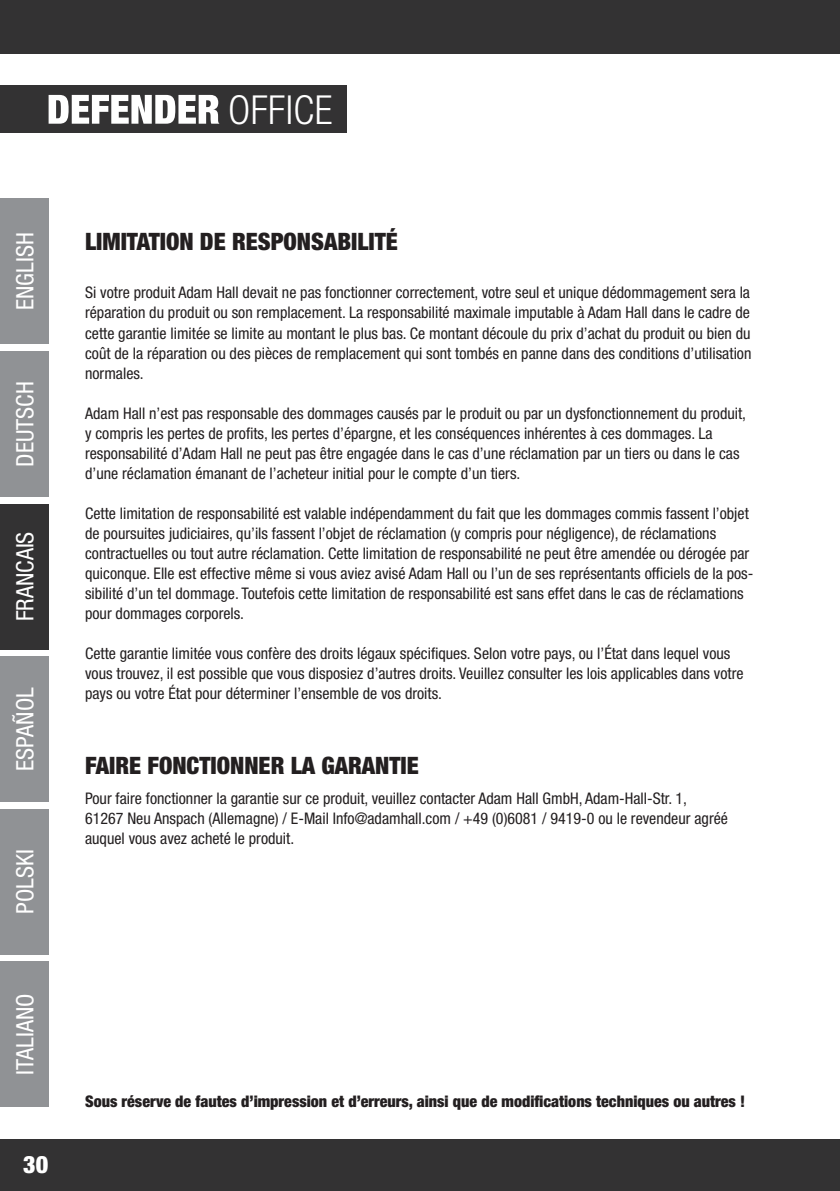
<style>
.page{position:relative;width:840px;height:1191px;background:#fff}
.page>*{position:absolute;margin:0;border:0;box-sizing:border-box;transform-origin:0 0}
.t1{font:300 condensed 40px "Helvetica Neue LT Pro";letter-spacing:.01em;color:#fff}
.t2{font:900 condensed 24px "Helvetica Neue LT Pro";color:#231f20}
.t3{font:condensed 24px "Helvetica Neue LT Std";color:#fff}
.t4{font:900 condensed 24px "Helvetica Neue LT Std";color:#fff}
.t5{font:condensed 16px/20px "Helvetica Neue LT Std";color:#231f20}
.t6{font:900 condensed 16px "Helvetica Neue LT Pro";color:#231f20}
</style>
<div class="page">
<div style="left:0;top:1138px;width:839px;height:53px;background:#333233"></div>
<div style="left:0;top:0;width:839px;height:54px;background:#333233"></div>
<div style="left:0;top:198px;width:49px;height:146px;background:#909295"></div>
<div style="left:0;top:351px;width:49px;height:146px;background:#909295"></div>
<div style="left:0;top:504px;width:49px;height:145px;background:#333233"></div>
<div style="left:0;top:656px;width:49px;height:146px;background:#909295"></div>
<div style="left:0;top:809px;width:49px;height:145px;background:#909295"></div>
<div style="left:0;top:961px;width:49px;height:146px;background:#909295"></div>
<div style="left:0;top:85px;width:346px;height:47px;background:#333233"></div>
<svg style="left:49px;top:95px;width:171px;height:29px"></svg>
<h1 class="t1" style="left:228px;top:87px;width:106px">OFFICE</h1>
<h2 class="t3" style="left:11px;top:310px;width:79px;rotate:-90deg">ENGLISH</h2>
<h2 class="t3" style="left:11px;top:466px;width:87px;rotate:-90deg">DEUTSCH</h2>
<h2 class="t3" style="left:11px;top:621px;width:91px;rotate:-90deg">FRANCAIS</h2>
<h2 class="t3" style="left:11px;top:770px;width:85px;rotate:-90deg">ESPAÑOL</h2>
<h2 class="t3" style="left:11px;top:914px;width:66px;rotate:-90deg">POLSKI</h2>
<h2 class="t3" style="left:11px;top:1074px;width:82px;rotate:-90deg">ITALIANO</h2>
<h2 class="t4" style="left:23px;top:1149px;width:26px">30</h2>
<h2 class="t2" style="left:85px;top:227px;width:314px">LIMITATION DE RESPONSABILITÉ</h2>
<p class="t5" style="left:85px;top:283px;width:667px;text-align:justify">Si votre produit Adam Hall devait ne pas fonctionner correctement, votre seul et unique dédommagement sera la réparation du produit ou son remplacement. La responsabilité maximale imputable à Adam Hall dans le cadre de cette garantie limitée se limite au montant le plus bas. Ce montant découle du prix d’achat du produit ou bien du coût de la réparation ou des pièces de remplacement qui sont tombés en panne dans des conditions d’utilisation normales.</p>
<p class="t5" style="left:85px;top:403px;width:662px">Adam Hall n’est pas responsable des dommages causés par le produit ou par un dysfonctionnement du produit, y compris les pertes de profits, les pertes d’épargne, et les conséquences inhérentes à ces dommages. La responsabilité d’Adam Hall ne peut pas être engagée dans le cas d’une réclamation par un tiers ou dans le cas d’une réclamation émanant de l’acheteur initial pour le compte d’un tiers.</p>
<p class="t5" style="left:85px;top:503px;width:669px">Cette limitation de responsabilité est valable indépendamment du fait que les dommages commis fassent l’objet de poursuites judiciaires, qu’ils fassent l’objet de réclamation (y compris pour négligence), de réclamations contractuelles ou tout autre réclamation. Cette limitation de responsabilité ne peut être amendée ou dérogée par quiconque. Elle est effective même si vous aviez avisé Adam Hall ou l’un de ses représentants officiels de la pos&shy;sibilité d’un tel dommage. Toutefois cette limitation de responsabilité est sans effet dans le cas de réclamations pour dommages corporels.</p>
<p class="t5" style="left:85px;top:643px;width:659px">Cette garantie limitée vous confère des droits légaux spécifiques. Selon votre pays, ou l’État dans lequel vous vous trouvez, il est possible que vous disposiez d’autres droits. Veuillez consulter les lois applicables dans votre pays ou votre État pour déterminer l’ensemble de vos droits.</p>
<h2 class="t2" style="left:85px;top:751px;width:335px">FAIRE FONCTIONNER LA GARANTIE</h2>
<p class="t5" style="left:85px;top:788px;width:644px">Pour faire fonctionner la garantie sur ce produit, veuillez contacter Adam Hall GmbH, Adam-Hall-Str. 1,<br>61267 Neu Anspach (Allemagne) / E-Mail Info@adamhall.com / +49 (0)6081 / 9419-0 ou le revendeur agréé auquel vous avez acheté le produit.</p>
<p class="t6" style="left:85px;top:1091px;width:661px">Sous réserve de fautes d’impression et d’erreurs, ainsi que de modifications techniques ou autres !</p>
</div>
